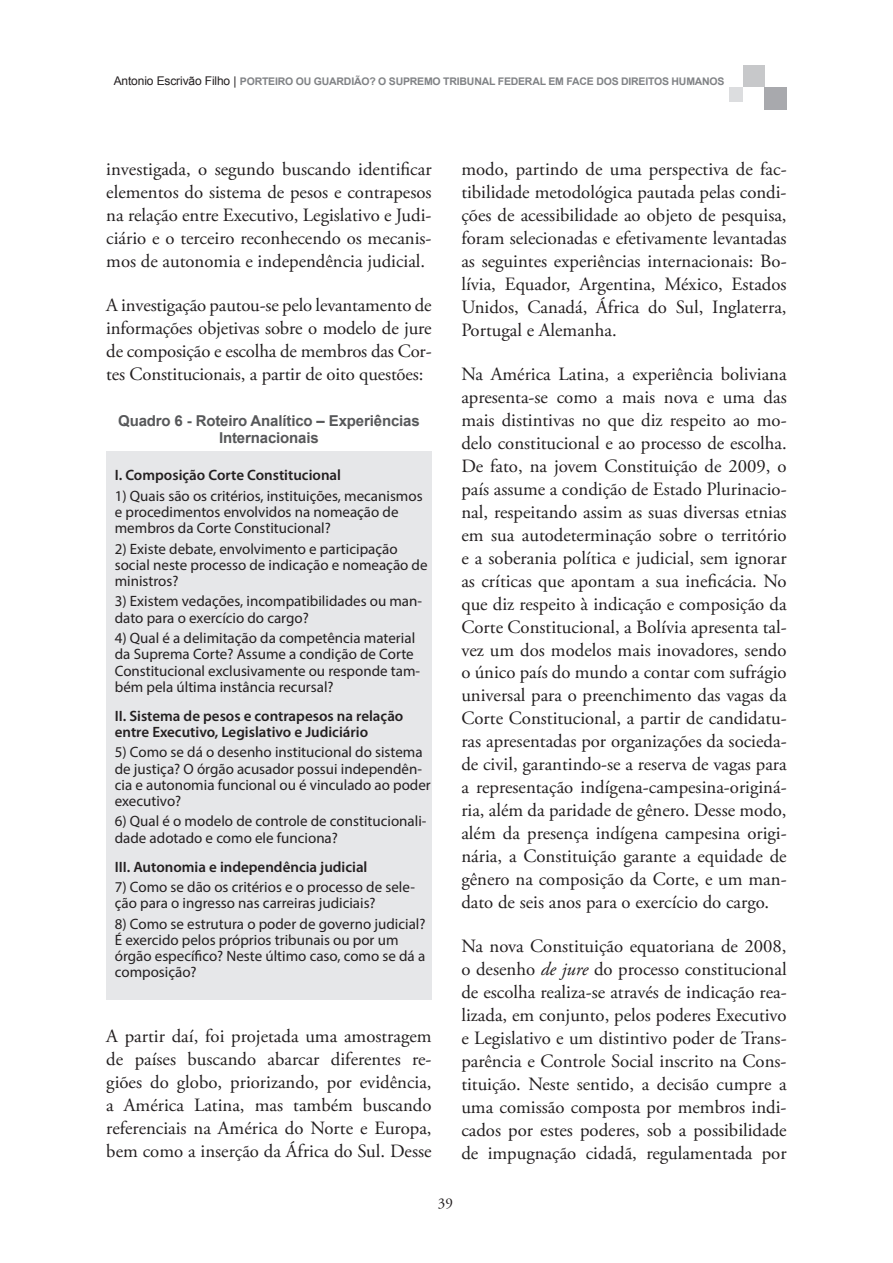
<style>
.page{position:relative;width:893px;height:1263px;background:#fff}
.page>*{position:absolute;margin:0;border:0;box-sizing:border-box;transform-origin:0 0}
.t1{font:18.75px/23px "Adobe Garamond Pro";color:#231f20;text-align:justify}
.t2{font:15px/16.2px "Myriad Pro";color:#231f20}
.t3{font:600 15px/16.2px "Myriad Pro";color:#231f20}
.t4{font:700 15px/16.5px "Arial";letter-spacing:-.01em;color:#57585a;text-align:center}
.t5{font:15px "Adobe Garamond Pro";color:#231f20}
.t6{font:700 10.5px "Arial";letter-spacing:-.02em;color:#808285}
.s1{font-weight:400;font-size:12px;color:#231f20}
.s2{font-style:italic}
</style>
<div class="page">
<div style="left:743px;top:66px;width:21px;height:21px;background:#c7c8ca"></div>
<div style="left:729px;top:87px;width:14px;height:14px;background:#dcdddf"></div>
<div style="left:764px;top:87px;width:23px;height:22px;background:#a8a9ad"></div>
<div style="left:106px;top:452px;width:326px;height:548px;background:#e6e7e9"></div>
<p class="t6" style="left:114px;top:75px;width:612px"><span class="s1">Antonio Escrivão Filho |</span> PORTEIRO OU GUARDIÃO? O SUPREMO TRIBUNAL FEDERAL EM FACE DOS DIREITOS HUMANOS</p>
<p class="t1" style="left:106px;top:158px;width:327px">investigada, o segundo buscando identificar elementos do sistema de pesos e contrapesos na relação entre Executivo, Legislativo e Judi&shy;ciário e o terceiro reconhecendo os mecanis&shy;mos de autonomia e independência judicial.</p>
<p class="t1" style="left:106px;top:294px;width:327px">A investigação pautou-se pelo levantamento de informações objetivas sobre o modelo de jure de composição e escolha de membros das Cor&shy;tes Constitucionais, a partir de oito questões:</p>
<p class="t4" style="left:118px;top:413px;width:303px">Quadro 6 - Roteiro Analítico – Experiências<br>Internacionais</p>
<p class="t3" style="left:115px;top:467px;width:228px">I. Composição Corte Constitucional</p>
<p class="t2" style="left:115px;top:487px;width:309px">1) Quais são os critérios, instituições, mecanismos e procedimentos envolvidos na nomeação de membros da Corte Constitucional?</p>
<p class="t2" style="left:115px;top:540px;width:314px">2) Existe debate, envolvimento e participação social neste processo de indicação e nomeação de ministros?</p>
<p class="t2" style="left:115px;top:593px;width:309px">3) Existem vedações, incompatibilidades ou man&shy;dato para o exercício do cargo?</p>
<p class="t2" style="left:115px;top:630px;width:307px">4) Qual é a delimitação da competência material da Suprema Corte? Assume a condição de Corte Constitucional exclusivamente ou responde tam&shy;bém pela última instância recursal?</p>
<p class="t3" style="left:115px;top:707px;width:290px">II. Sistema de pesos e contrapesos na relação entre Executivo, Legislativo e Judiciário</p>
<p class="t2" style="left:115px;top:744px;width:317px">5) Como se dá o desenho institucional do sistema de justiça? O órgão acusador possui independên&shy;cia e autonomia funcional ou é vinculado ao poder executivo?</p>
<p class="t2" style="left:115px;top:813px;width:313px">6) Qual é o modelo de controle de constitucionali&shy;dade adotado e como ele funciona?</p>
<p class="t3" style="left:115px;top:858px;width:254px">III. Autonomia e independência judicial</p>
<p class="t2" style="left:115px;top:878px;width:302px">7) Como se dão os critérios e o processo de sele&shy;ção para o ingresso nas carreiras judiciais?</p>
<p class="t2" style="left:115px;top:915px;width:312px">8) Como se estrutura o poder de governo judicial?<br>É exercido pelos próprios tribunais ou por um órgão específico? Neste último caso, como se dá a composição?</p>
<p class="t1" style="left:106px;top:1025px;width:327px">A partir daí, foi projetada uma amostragem de países buscando abarcar diferentes re&shy;giões do globo, priorizando, por evidência, a América Latina, mas também buscando referenciais na América do Norte e Europa, bem como a inserção da África do Sul. Desse</p>
<p class="t1" style="left:461px;top:158px;width:327px">modo, partindo de uma perspectiva de fac&shy;tibilidade metodológica pautada pelas condi&shy;ções de acessibilidade ao objeto de pesquisa, foram selecionadas e efetivamente levantadas as seguintes experiências internacionais: Bo&shy;lívia, Equador, Argentina, México, Estados Unidos, Canadá, África do Sul, Inglaterra, Portugal e Alemanha.</p>
<p class="t1" style="left:461px;top:363px;width:327px">Na América Latina, a experiência boliviana apresenta-se como a mais nova e uma das mais distintivas no que diz respeito ao mo&shy;delo constitucional e ao processo de escolha.<br>De fato, na jovem Constituição de 2009, o país assume a condição de Estado Plurinacio&shy;nal, respeitando assim as suas diversas etnias em sua autodeterminação sobre o território e a soberania política e judicial, sem ignorar as críticas que apontam a sua ineficácia. No que diz respeito à indicação e composição da Corte Constitucional, a Bolívia apresenta tal&shy;vez um dos modelos mais inovadores, sendo o único país do mundo a contar com sufrágio universal para o preenchimento das vagas da Corte Constitucional, a partir de candidatu&shy;ras apresentadas por organizações da socieda&shy;de civil, garantindo-se a reserva de vagas para a representação indígena-campesina-originá&shy;ria, além da paridade de gênero. Desse modo, além da presença indígena campesina origi&shy;nária, a Constituição garante a equidade de gênero na composição da Corte, e um man&shy;dato de seis anos para o exercício do cargo.</p>
<p class="t1" style="left:461px;top:935px;width:327px">Na nova Constituição equatoriana de 2008, o desenho <span class="s2">de jure</span> do processo constitucional de escolha realiza-se através de indicação rea&shy;lizada, em conjunto, pelos poderes Executivo e Legislativo e um distintivo poder de Trans&shy;parência e Controle Social inscrito na Cons&shy;tituição. Neste sentido, a decisão cumpre a uma comissão composta por membros indi&shy;cados por estes poderes, sob a possibilidade de impugnação cidadã, regulamentada por</p>
<p class="t5" style="left:438px;top:1194px;width:16px">39</p>
</div>
